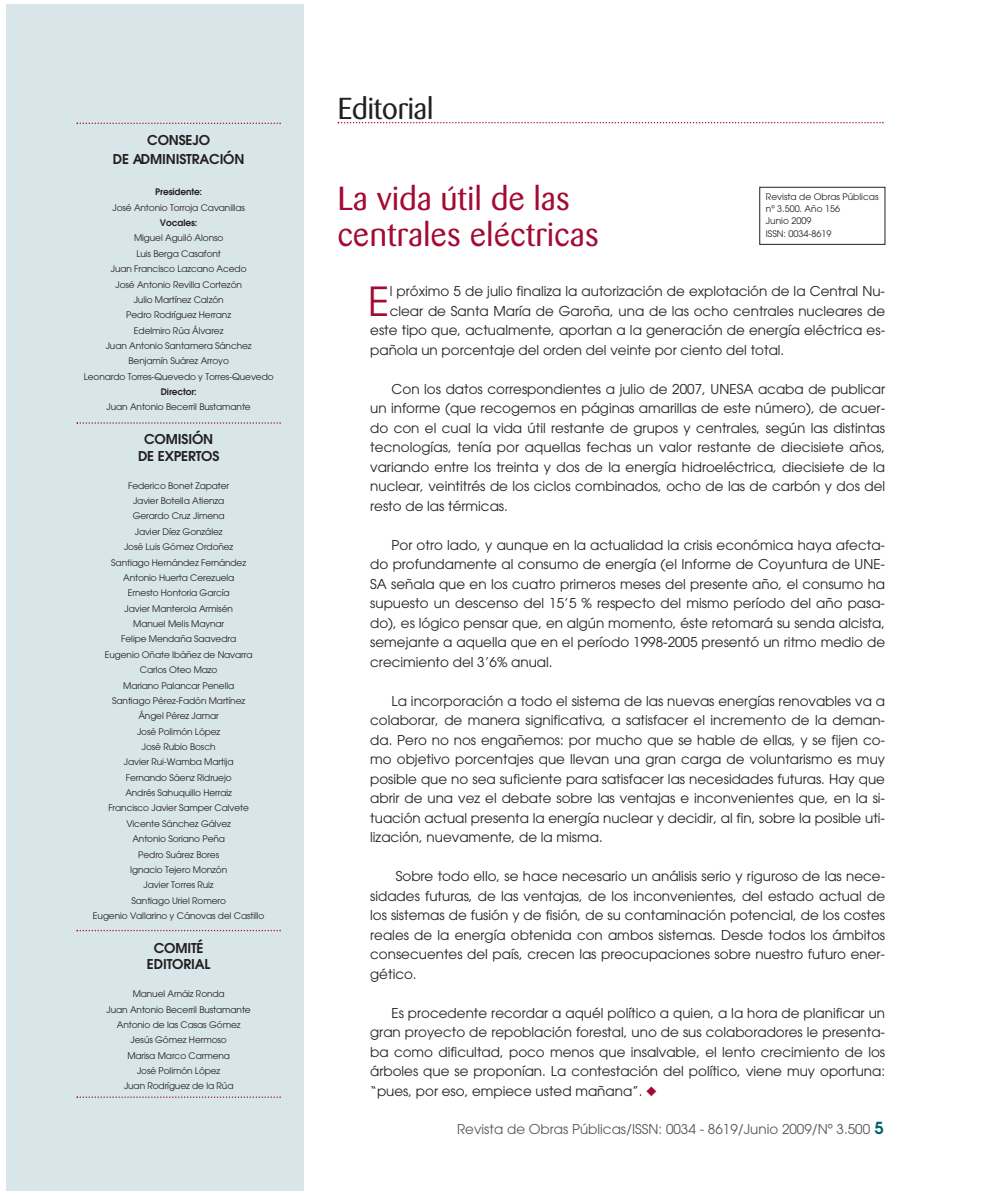
<style>
.page{position:relative;width:983px;height:1195px;background:#fff}
.page>*{position:absolute;margin:0;border:0;box-sizing:border-box;transform-origin:0 0}
.t1{font:39.9px "Avant Garde";color:#a30a34}
.t2{font:33px/36px "Barmeno";letter-spacing:.015em;color:#a30a34}
.t3{font:30px "Barmeno";color:#231f20}
.t4{font:13.5px/19.5px "Avant Garde";color:#231f20;text-align:justify}
.t5{font:13.5px "Avant Garde";color:#57585a}
.t6{font:600 13.5px/16px "Avant Garde";letter-spacing:-.01em;color:#231f20;text-align:center}
.t7{font:9px/15.3px "Avant Garde";letter-spacing:-.01em;color:#231f20;text-align:center}
.t8{font:600 9px "Avant Garde";letter-spacing:-.01em;color:#231f20}
.s1{color:#a30a34}
.s2{font-weight:600;font-size:16.5px;color:#006169}
</style>
<div class="page">
<div style="left:6px;top:4px;width:297px;height:1187px;background:#d9e6e9"></div>
<svg style="left:337px;top:122px;width:546px;height:1px"></svg>
<svg style="left:77px;top:422px;width:204px;height:2px"></svg>
<svg style="left:77px;top:123px;width:204px;height:1px"></svg>
<svg style="left:77px;top:930px;width:204px;height:1px"></svg>
<svg style="left:77px;top:1096px;width:204px;height:2px"></svg>
<div style="left:759px;top:187px;width:125px;height:57px;border:1px solid #231f20"></div>
<p class="t6" style="left:113px;top:132px;width:133px;line-height:19px">CONSEJO<br>DE ADMINISTRACIÓN</p>
<p class="t8" style="left:155px;top:189px;width:48px">Presidente:</p>
<p class="t7" style="left:112px;top:201px;width:134px">José Antonio Torroja Cavanillas</p>
<p class="t8" style="left:160px;top:219px;width:39px">Vocales:</p>
<p class="t7" style="left:84px;top:231px;width:191px">Miguel Aguiló Alonso<br>Luis Berga Casafont<br>Juan Francisco Lazcano Acedo<br>José Antonio Revilla Cortezón<br>Julio Martínez Calzón<br>Pedro Rodríguez Herranz<br>Edelmiro Rúa Álvarez<br>Juan Antonio Santamera Sánchez<br>Benjamín Suárez Arroyo<br>Leonardo Torres-Quevedo y Torres-Quevedo</p>
<p class="t8" style="left:161px;top:388px;width:37px">Director:</p>
<p class="t7" style="left:107px;top:400px;width:146px">Juan Antonio Becerril Bustamante</p>
<p class="t6" style="left:138px;top:433px;width:83px">COMISIÓN<br>DE EXPERTOS</p>
<p class="t7" style="left:93px;top:479px;width:173px">Federico Bonet Zapater<br>Javier Botella Atienza<br>Gerardo Cruz Jimena<br>Javier Díez González<br>José Luis Gómez Ordoñez<br>Santiago Hernández Fernández<br>Antonio Huerta Cerezuela<br>Ernesto Hontoria García<br>Javier Manterola Armisén<br>Manuel Melis Maynar<br>Felipe Mendaña Saavedra<br>Eugenio Oñate Ibáñez de Navarra<br>Carlos Oteo Mazo<br>Mariano Palancar Penella<br>Santiago Pérez-Fadón Martínez<br>Ángel Pérez Jamar<br>José Polimón López<br>José Rubio Bosch<br>Javier Rui-Wamba Martija<br>Fernando Sáenz Ridruejo<br>Andrés Sahuquillo Herraiz<br>Francisco Javier Samper Calvete<br>Vicente Sánchez Gálvez<br>Antonio Soriano Peña<br>Pedro Suárez Bores<br>Ignacio Tejero Monzón<br>Javier Torres Ruiz<br>Santiago Uriel Romero<br>Eugenio Vallarino y Cánovas del Castillo</p>
<p class="t6" style="left:147px;top:941px;width:65px">COMITÉ<br>EDITORIAL</p>
<p class="t7" style="left:107px;top:987px;width:146px">Manuel Arnáiz Ronda<br>Juan Antonio Becerril Bustamante<br>Antonio de las Casas Gómez<br>Jesús Gómez Hermoso<br>Marisa Marco Carmena<br>José Polimón López<br>Juan Rodríguez de la Rúa</p>
<h3 class="t3" style="left:337px;top:96px;width:97px">Editorial</h3>
<h2 class="t2" style="left:337px;top:183px;width:262px">La vida útil de las centrales eléctricas</h2>
<p class="t7" style="left:765px;top:192px;width:114px;line-height:12.1px;text-align:left">Revista de Obras Públicas nº 3.500. Año 156<br>Junio 2009<br>ISSN: 0034-8619</p>
<h1 class="t1" style="left:368px;top:286px;width:23px">E</h1>
<p class="t4" style="left:389px;top:283px;width:496px">l próximo 5 de julio finaliza la autorización de explotación de la Central Nu-</p>
<p class="t4" style="left:389px;top:302px;width:496px">clear de Santa María de Garoña, una de las ocho centrales nucleares de</p>
<p class="t4" style="left:370px;top:322px;width:516px">este tipo que, actualmente, aportan a la generación de energía eléctrica es-</p>
<p class="t4" style="left:370px;top:341px;width:415px">pañola un porcentaje del orden del veinte por ciento del total.</p>
<p class="t4" style="left:370px;top:380px;width:516px;text-indent:21px">Con los datos correspondientes a julio de 2007, UNESA acaba de publicar un informe (que recogemos en páginas amarillas de este número), de acuer&shy;do con el cual la vida útil restante de grupos y centrales, según las distintas tecnologías, tenía por aquellas fechas un valor restante de diecisiete años, variando entre los treinta y dos de la energía hidroeléctrica, diecisiete de la nuclear, veintitrés de los ciclos combinados, ocho de las de carbón y dos del resto de las térmicas.</p>
<p class="t4" style="left:370px;top:536px;width:516px;text-indent:21px">Por otro lado, y aunque en la actualidad la crisis económica haya afecta&shy;do profundamente al consumo de energía (el Informe de Coyuntura de UNE-SA señala que en los cuatro primeros meses del presente año, el consumo ha supuesto un descenso del 15’5 % respecto del mismo período del año pasa&shy;do), es lógico pensar que, en algún momento, éste retomará su senda alcista, semejante a aquella que en el período 1998-2005 presentó un ritmo medio de crecimiento del 3’6% anual.</p>
<p class="t4" style="left:370px;top:692px;width:516px;text-indent:21px">La incorporación a todo el sistema de las nuevas energías renovables va a colaborar, de manera significativa, a satisfacer el incremento de la deman&shy;da. Pero no nos engañemos: por mucho que se hable de ellas, y se fijen co&shy;mo objetivo porcentajes que llevan una gran carga de voluntarismo es muy posible que no sea suficiente para satisfacer las necesidades futuras. Hay que abrir de una vez el debate sobre las ventajas e inconvenientes que, en la si&shy;tuación actual presenta la energía nuclear y decidir, al fin, sobre la posible uti&shy;lización, nuevamente, de la misma.</p>
<p class="t4" style="left:370px;top:868px;width:516px;text-indent:26px">Sobre todo ello, se hace necesario un análisis serio y riguroso de las nece&shy;sidades futuras, de las ventajas, de los inconvenientes, del estado actual de los sistemas de fusión y de fisión, de su contaminación potencial, de los costes reales de la energía obtenida con ambos sistemas. Desde todos los ámbitos consecuentes del país, crecen las preocupaciones sobre nuestro futuro ener&shy;gético.</p>
<p class="t4" style="left:370px;top:1004px;width:516px;text-indent:21px">Es procedente recordar a aquél político a quien, a la hora de planificar un gran proyecto de repoblación forestal, uno de sus colaboradores le presenta&shy;ba como dificultad, poco menos que insalvable, el lento crecimiento de los árboles que se proponían. La contestación del político, viene muy oportuna: “pues, por eso, empiece usted mañana”. <span class="s1">◆</span></p>
<p class="t5" style="left:457px;top:1124px;width:428px">Revista de Obras Públicas/ISSN: 0034 - 8619/Junio 2009/Nº 3.500 <span class="s2">5</span></p>
</div>
